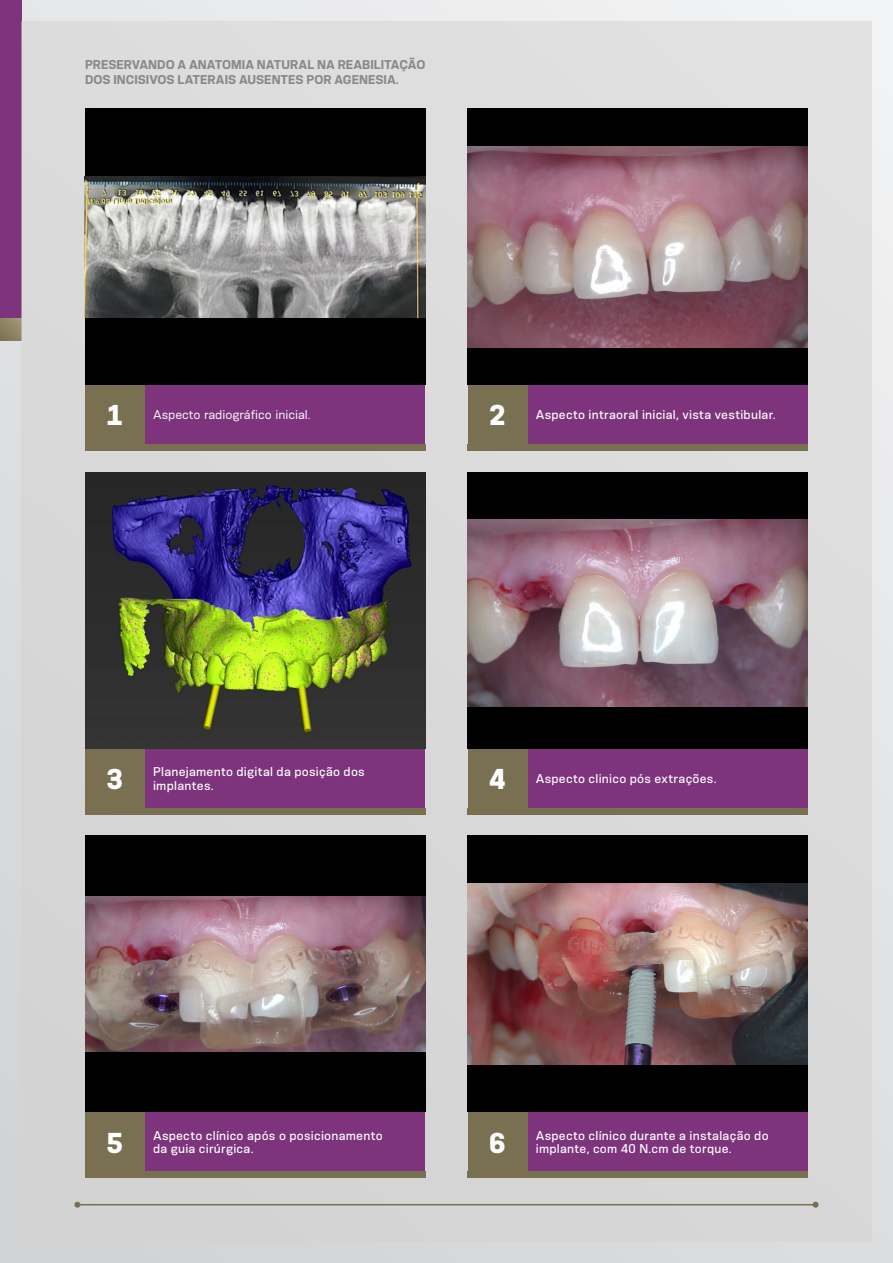
<style>
.page{position:relative;width:893px;height:1263px;background:#fff}
.page>*{position:absolute;margin:0;border:0;box-sizing:border-box;transform-origin:0 0}
.t1{font:800 27px "Konsens";color:#fff}
.Legendas{font:500 12px "Konsens";letter-spacing:.02em;color:#fff}
.t2{font:700 12px/15px "Konsens";letter-spacing:-.005em;color:#87898b}
.t3{font:12px "Konsens";color:#fff}
</style>
<div class="page">
<div style="left:0;top:0;width:893px;height:1263px;background:linear-gradient(to right,#dadbdd,#e8e9ea)"></div>
<div style="left:0;top:0;width:21px;height:319px;background:#7d347d"></div>
<svg style="left:0;top:319px;width:21px;height:21px"></svg>
<div style="left:21px;top:21px;width:851px;height:1221px;background:#dadadb"></div>
<hr style="left:77px;top:1204px;width:739px;height:1px;background:#797051">
<svg style="left:74px;top:1202px;width:6px;height:6px"></svg>
<svg style="left:813px;top:1202px;width:6px;height:6px"></svg>
<div style="left:468px;top:836px;width:340px;height:276px;background:#000"></div>
<div style="left:145px;top:385px;width:280px;height:59px;background:#7d347d"></div>
<div style="left:85px;top:444px;width:340px;height:7px;background:#797051"></div>
<div style="left:85px;top:385px;width:60px;height:59px;background:#797051"></div>
<div style="left:145px;top:748px;width:280px;height:60px;background:#7d347d"></div>
<div style="left:85px;top:808px;width:340px;height:6px;background:#797051"></div>
<div style="left:85px;top:748px;width:60px;height:60px;background:#797051"></div>
<div style="left:145px;top:1112px;width:280px;height:59px;background:#7d347d"></div>
<div style="left:85px;top:1171px;width:340px;height:7px;background:#797051"></div>
<div style="left:85px;top:1112px;width:60px;height:59px;background:#797051"></div>
<div style="left:527px;top:385px;width:281px;height:59px;background:#7d347d"></div>
<div style="left:468px;top:444px;width:340px;height:7px;background:#797051"></div>
<div style="left:468px;top:385px;width:59px;height:59px;background:#797051"></div>
<div style="left:527px;top:748px;width:281px;height:60px;background:#7d347d"></div>
<div style="left:468px;top:808px;width:340px;height:6px;background:#797051"></div>
<div style="left:468px;top:748px;width:59px;height:60px;background:#797051"></div>
<div style="left:527px;top:1112px;width:281px;height:59px;background:#7d347d"></div>
<div style="left:468px;top:1171px;width:340px;height:7px;background:#797051"></div>
<div style="left:468px;top:1112px;width:59px;height:59px;background:#797051"></div>
<div style="left:85px;top:836px;width:340px;height:276px;background:#000"></div>
<div style="left:468px;top:108px;width:340px;height:277px;background:#000"></div>
<img style="left:468px;top:146px;width:340px;height:201px">
<div style="left:85px;top:108px;width:340px;height:277px;background:#000"></div>
<img style="left:85px;top:472px;width:340px;height:276px">
<div style="left:468px;top:472px;width:340px;height:276px;background:#000"></div>
<img style="left:468px;top:520px;width:340px;height:187px">
<img style="left:468px;top:883px;width:340px;height:181px">
<img style="left:85px;top:896px;width:340px;height:155px">
<img style="left:84px;top:176px;width:341px;height:141px">
<p class="t2" style="left:85px;top:57px;width:342px">PRESERVANDO A ANATOMIA NATURAL NA REABILITAÇÃO<br>DOS INCISIVOS LATERAIS AUSENTES POR AGENESIA.</p>
<p class="t1" style="left:107px;top:398px;width:18px">1</p>
<p class="t3" style="left:153px;top:408px;width:159px">Aspecto radiográfico inicial.</p>
<p class="t1" style="left:489px;top:398px;width:18px">2</p>
<p class="Legendas" style="left:536px;top:407px;width:241px">Aspecto intraoral inicial, vista vestibular.</p>
<p class="t1" style="left:107px;top:761px;width:18px">3</p>
<p class="Legendas" style="left:153px;top:764px;width:213px">Planejamento digital da posição dos</p>
<p class="Legendas" style="left:153px;top:778px;width:62px">implantes.</p>
<p class="t1" style="left:489px;top:761px;width:18px">4</p>
<p class="Legendas" style="left:536px;top:771px;width:182px">Aspecto clinico pós extrações.</p>
<p class="t1" style="left:107px;top:1125px;width:18px">5</p>
<p class="Legendas" style="left:153px;top:1128px;width:231px">Aspecto clínico após o posicionamento</p>
<p class="Legendas" style="left:153px;top:1141px;width:102px">da guia cirúrgica.</p>
<p class="t1" style="left:489px;top:1125px;width:18px">6</p>
<p class="Legendas" style="left:536px;top:1128px;width:234px">Aspecto clínico durante a instalação do</p>
<p class="Legendas" style="left:536px;top:1141px;width:197px">implante, com 40 N.cm de torque.</p>
</div>
